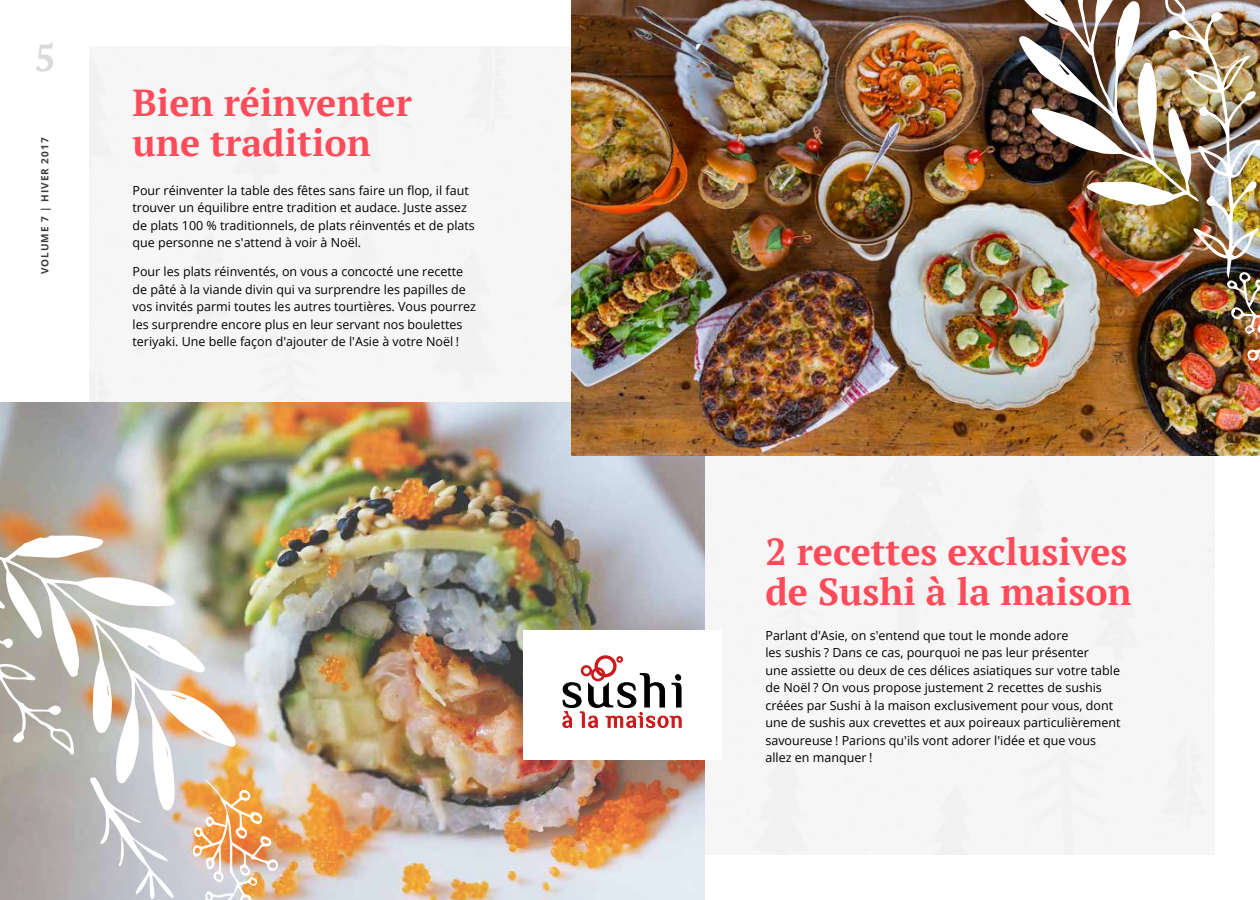
<style>
.page{position:relative;width:1260px;height:900px;background:#fff}
.page>*{position:absolute;margin:0;border:0;box-sizing:border-box;transform-origin:0 0}
.t1{font:700 37.5px/40px "PT Serif";color:#ff4b5a}
.t2{font:700 37.5px "PT Serif";color:#dadada}
.t3{font:12.5px/17.5px "Open Sans";color:#000}
.t4{font:700 10px "Open Sans";letter-spacing:.1em;color:#3c3c3b}
</style>
<div class="page">
<div style="left:89px;top:45px;width:1126px;height:810px;background:#f6f6f6"></div>
<img style="left:0;top:403px;width:704px;height:497px">
<img style="left:572px;top:0;width:688px;height:456px">
<img style="left:1007px;top:0;width:253px;height:374px">
<img style="left:0;top:536px;width:237px;height:275px">
<svg style="left:0;top:487px;width:74px;height:268px"></svg>
<img style="left:192px;top:779px;width:87px;height:121px">
<svg style="left:87px;top:777px;width:88px;height:122px"></svg>
<div style="left:523px;top:630px;width:199px;height:130px;background:#fff"></div>
<svg style="left:563px;top:655px;width:118px;height:73px"></svg>
<h1 class="t2" style="left:34px;top:32px;width:23px">5</h1>
<p class="t4" style="left:38px;top:274px;width:138px;rotate:-90deg">VOLUME 7 | HIVER 2017</p>
<h1 class="t1" style="left:133px;top:82px;width:281px">Bien réinventer une tradition</h1>
<p class="t3" style="left:133px;top:181px;width:344px">Pour réinventer la table des fêtes sans faire un flop, il faut trouver un équilibre entre tradition et audace. Juste assez de plats 100 % traditionnels, de plats réinventés et de plats que personne ne s'attend à voir à Noël.</p>
<p class="t3" style="left:133px;top:263px;width:345px">Pour les plats réinventés, on vous a concocté une recette de pâté à la viande divin qui va surprendre les papilles de vos invités parmi toutes les autres tourtières. Vous pourrez les surprendre encore plus en leur servant nos boulettes teriyaki. Une belle façon d'ajouter de l'Asie à votre Noël !</p>
<h1 class="t1" style="left:765px;top:531px;width:368px">2 recettes exclusives de Sushi à la maison</h1>
<p class="t3" style="left:765px;top:626px;width:357px">Parlant d'Asie, on s'entend que tout le monde adore<br>les sushis ? Dans ce cas, pourquoi ne pas leur présenter<br>une assiette ou deux de ces délices asiatiques sur votre table de Noël ? On vous propose justement 2 recettes de sushis créées par Sushi à la maison exclusivement pour vous, dont une de sushis aux crevettes et aux poireaux particulièrement savoureuse ! Parions qu'ils vont adorer l'idée et que vous allez en manquer !</p>
</div>
